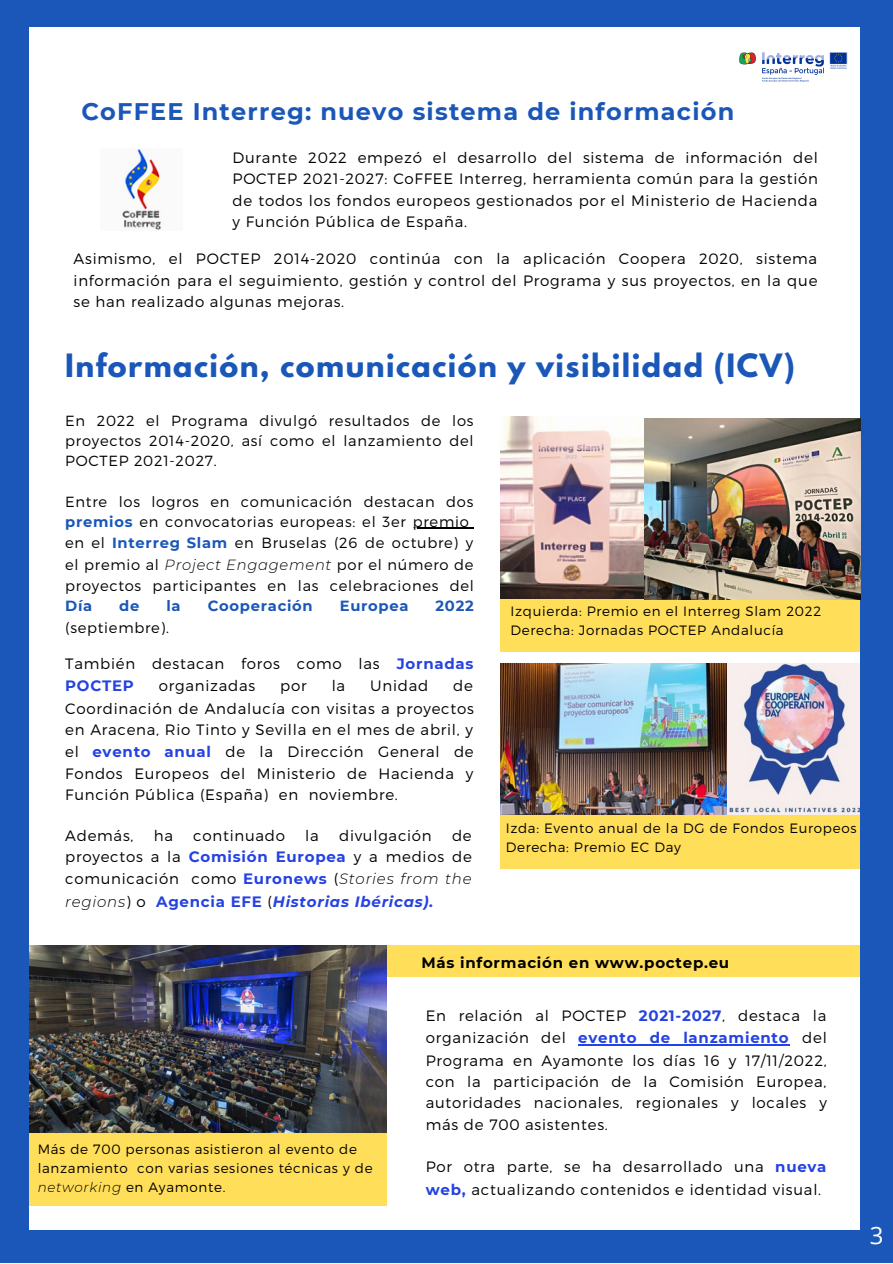
<style>
.page{position:relative;width:893px;height:1264px;background:#fff}
.page>*{position:absolute;margin:0;border:0;box-sizing:border-box;transform-origin:0 0}
.t1{font:700 28.5px "League Spartan";letter-spacing:.05em;color:#1a57b8}
.t2{font:700 24px "Montserrat";letter-spacing:.05em;color:#1a57b8}
.t3{font:24px "Open Sans";color:#fff}
.t4{font:300 15px/21.8px "Montserrat";letter-spacing:.05em;color:#000;text-align:justify}
.t5{font:700 15px "Montserrat";letter-spacing:.05em;color:#000}
.t6{font:300 14.7px/20.9px "Montserrat";letter-spacing:.05em;color:#000;text-align:justify}
.t7{font:700 14.7px "Montserrat";letter-spacing:.05em;color:#1a57b8}
.t8{font:300 13.5px/19px "Montserrat";letter-spacing:.05em;color:#000}
.s1{font-weight:700;color:#1a57b8}
.s2{font-style:italic}
.s3{font-weight:700;color:#2542e2}
.s4{font-weight:700;font-style:italic;color:#2542e2}
</style>
<div class="page">
<div style="left:0;top:0;width:892px;height:1262px;background:#1a57b8"></div>
<div style="left:30px;top:27px;width:829px;height:1202px;background:#fff"></div>
<img style="left:739px;top:52px;width:109px;height:30px">
<img style="left:122px;top:149px;width:39px;height:81px">
<div style="left:500px;top:549px;width:360px;height:102px;background:#ffde59"></div>
<img style="left:500px;top:416px;width:144px;height:182px">
<img style="left:644px;top:418px;width:216px;height:181px">
<div style="left:384px;top:945px;width:475px;height:31px;background:#ffde59"></div>
<img style="left:500px;top:663px;width:359px;height:152px">
<img style="left:30px;top:945px;width:357px;height:188px">
<hr style="left:413px;top:528px;width:56px;height:1px;background:#000">
<hr style="left:578px;top:1044px;width:211px;height:1px;background:#2542e2">
<div style="left:500px;top:815px;width:360px;height:53px;background:#ffde59"></div>
<div style="left:30px;top:1133px;width:357px;height:72px;background:#ffde59"></div>
<p class="t2" style="left:81px;top:97px;width:654px">CoFFEE Interreg: nuevo sistema de información</p>
<p class="t4" style="left:232px;top:146px;width:587px;line-height:21.3px">Durante 2022 empezó el desarrollo del sistema de información del POCTEP 2021-2027: CoFFEE Interreg, herramienta común para la gestión de todos los fondos europeos gestionados por el Ministerio de Hacienda y Función Pública de España.</p>
<p class="t4" style="left:74px;top:248px;width:745px;line-height:21.3px">Asimismo, el POCTEP 2014-2020 continúa con la aplicación Coopera 2020, sistema información para el seguimiento, gestión y control del Programa y sus proyectos, en la que se han realizado algunas mejoras.</p>
<p class="t1" style="left:65px;top:351px;width:731px">Información, comunicación y visibilidad (ICV)</p>
<p class="t6" style="left:65px;top:409px;width:410px;line-height:20.2px">En 2022 el Programa divulgó resultados de los proyectos 2014-2020, así como el lanzamiento del POCTEP 2021-2027.</p>
<p class="t6" style="left:65px;top:490px;width:410px;text-align:left">Entre los logros en comunicación destacan dos <span class="s1">premios</span> en convocatorias europeas: el 3er premio en el <span class="s1">Interreg Slam</span> en Bruselas (26 de octubre) y el premio al <span class="s2">Project Engagement</span> por el número de proyectos participantes en las celebraciones del <span class="s1">Día</span></p>
<p class="t7" style="left:119px;top:597px;width:22px">de</p>
<p class="t7" style="left:166px;top:597px;width:16px">la</p>
<p class="t7" style="left:208px;top:597px;width:106px">Cooperación</p>
<p class="t7" style="left:340px;top:597px;width:70px">Europea</p>
<p class="t7" style="left:435px;top:597px;width:40px">2022</p>
<p class="t6" style="left:65px;top:616px;width:105px">(septiembre).</p>
<p class="t8" style="left:510px;top:601px;width:312px">Izquierda: Premio en el Interreg Slam 2022</p>
<p class="t8" style="left:510px;top:620px;width:275px">Derecha: Jornadas POCTEP Andalucía</p>
<p class="t4" style="left:65px;top:651px;width:410px;line-height:22.5px">También destacan foros como las <span class="s3">Jornadas<br>POCTEP</span></p>
<p class="t4" style="left:65px;top:674px;width:410px;text-indent:388px">de Coordinación de Andalucía con visitas a proyectos en Aracena, Rio Tinto y Sevilla en el mes de abril, y el <span class="s3">evento anual</span> de la Dirección General de Fondos Europeos del Ministerio de Hacienda y Función Pública (España) en noviembre.</p>
<p class="t4" style="left:159px;top:674px;width:98px">organizadas</p>
<p class="t4" style="left:280px;top:674px;width:28px">por</p>
<p class="t4" style="left:332px;top:674px;width:15px">la</p>
<p class="t4" style="left:370px;top:674px;width:60px">Unidad</p>
<p class="t4" style="left:65px;top:823px;width:70px">Además,</p>
<p class="t4" style="left:154px;top:823px;width:21px">ha</p>
<p class="t4" style="left:193px;top:823px;width:93px">continuado</p>
<p class="t4" style="left:305px;top:823px;width:15px">la</p>
<p class="t4" style="left:339px;top:823px;width:94px">divulgación</p>
<p class="t4" style="left:65px;top:823px;width:408px;text-indent:387px">de proyectos a la <span class="s3">Comisión Europea</span> y a medios de comunicación como <span class="s3">Euronews</span> (<span class="s2">Stories from the regions</span>) o <span class="s3">Agencia EFE</span> (<span class="s4">Historias Ibéricas).</span></p>
<p class="t8" style="left:505px;top:817px;width:352px">Izda: Evento anual de la DG de Fondos Europeos<br>Derecha: Premio EC Day</p>
<p class="t8" style="left:38px;top:1138px;width:336px">Más de 700 personas asistieron al evento de lanzamiento con varias sesiones técnicas y de <span class="s2">networking</span> en Ayamonte.</p>
<p class="t5" style="left:421px;top:953px;width:309px">Más información en www.poctep.eu</p>
<p class="t4" style="left:426px;top:1003px;width:402px">En relación al POCTEP <span class="s3">2021-2027</span>, destaca la organización del <span class="s3">evento de lanzamiento</span> del Programa en Ayamonte los días 16 y 17/11/2022, con la participación de la Comisión Europea, autoridades nacionales, regionales y locales y más de 700 asistentes.</p>
<p class="t4" style="left:426px;top:1154px;width:402px;line-height:22.5px">Por otra parte, se ha desarrollado una <span class="s3">nueva web,</span> actualizando contenidos e identidad visual.</p>
<p class="t3" style="left:869px;top:1217px;width:15px">3</p>
</div>
